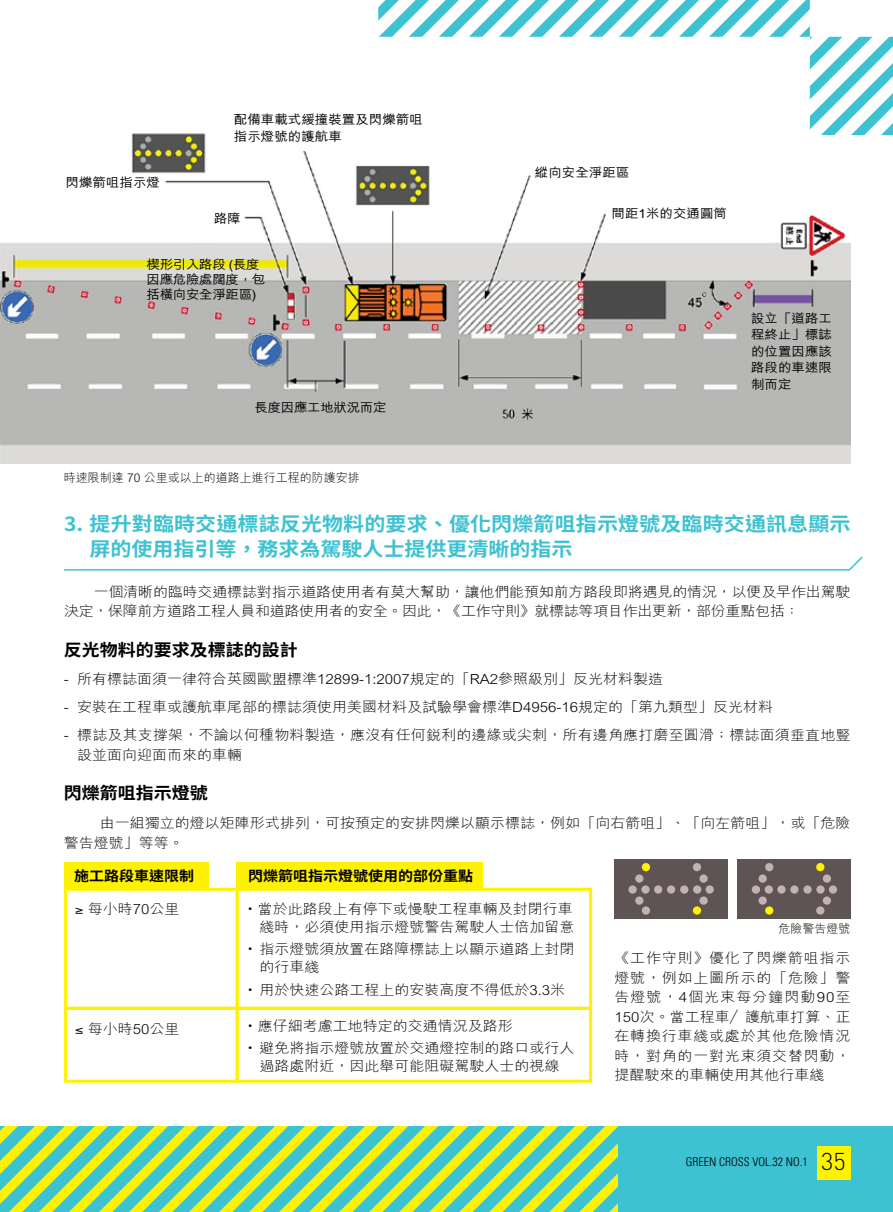
<style>
.page{position:relative;width:893px;height:1212px;background:#fff}
.page>*{position:absolute;margin:0;border:0;box-sizing:border-box;transform-origin:0 0}
.t1{font:700 19.5px/25.5px "Noto Sans CJ Ktc";letter-spacing:.005em;color:#3dc2d1;scale:1.08 1}
.t2{font:700 16.8px "Noto Sans CJ Ktc";color:#000;scale:1.08 1}
.t3{font:300 13.95px/19.5px "M Hei HK";color:#000;scale:1.08 1}
.t4{font:700 13.95px "Noto Sans CJ Ktc";color:#000;scale:1.08 1}
.t5{font:500 12.6px/16.5px "M Hei HK";color:#000;text-align:justify;scale:1.08 1}
.t6{font:500 12.6px/15px "M Hei HK";letter-spacing:-.025em;color:#000;scale:1.08 1}
.t7{font:300 12px "M Hei HK";color:#000}
.t8{font:300 condensed 12px "Univers";color:#000}
.s1{font-family:"Noto Sans CJ Ktc"}
.s2{font-family:"DIN";font-stretch:normal;font-size:24px}
</style>
<div class="page">
<div style="left:0;top:1127px;width:893px;height:85px;background:#3dc2d1"></div>
<div style="left:64px;top:888px;width:175px;height:121px;background:#fff;border:3px solid #fff200"></div>
<div style="left:236px;top:888px;width:356px;height:121px;background:#fff;border:3px solid #fff200"></div>
<div style="left:64px;top:863px;width:145px;height:27px;background:#fff200"></div>
<div style="left:236px;top:863px;width:247px;height:27px;background:#fff200"></div>
<div style="left:64px;top:1007px;width:175px;height:76px;background:#fff;border:3px solid #fff200"></div>
<div style="left:236px;top:1007px;width:356px;height:76px;background:#fff;border:3px solid #fff200"></div>
<div style="left:817px;top:1146px;width:33px;height:33px;background:#fff200"></div>
<svg style="left:6px;top:1127px;width:15px;height:85px"></svg>
<svg style="left:21px;top:1127px;width:15px;height:85px"></svg>
<svg style="left:36px;top:1127px;width:15px;height:85px"></svg>
<svg style="left:51px;top:1127px;width:15px;height:85px"></svg>
<svg style="left:66px;top:1127px;width:551px;height:85px"></svg>
<svg style="left:64px;top:556px;width:799px;height:15px"></svg>
<div style="left:615px;top:859px;width:113px;height:60px;background:#5e5453"></div>
<div style="left:737px;top:859px;width:113px;height:60px;background:#5e5453"></div>
<div style="left:752px;top:885px;width:8px;height:9px;background:#c4b2b2;border-radius:50%"></div>
<div style="left:765px;top:885px;width:8px;height:9px;background:#c4b2b2;border-radius:50%"></div>
<div style="left:777px;top:885px;width:9px;height:9px;background:#c4b2b2;border-radius:50%"></div>
<div style="left:790px;top:885px;width:8px;height:9px;background:#c4b2b2;border-radius:50%"></div>
<div style="left:803px;top:885px;width:9px;height:9px;background:#c4b2b2;border-radius:50%"></div>
<div style="left:816px;top:885px;width:9px;height:9px;background:#c4b2b2;border-radius:50%"></div>
<div style="left:829px;top:885px;width:8px;height:9px;background:#c4b2b2;border-radius:50%"></div>
<div style="left:758px;top:874px;width:9px;height:9px;background:#c4b2b2;border-radius:50%"></div>
<div style="left:758px;top:896px;width:9px;height:9px;background:#c4b2b2;border-radius:50%"></div>
<div style="left:765px;top:863px;width:8px;height:8px;background:#c4b2b2;border-radius:50%"></div>
<div style="left:765px;top:906px;width:8px;height:9px;background:#fff200;border-radius:50%"></div>
<div style="left:823px;top:874px;width:8px;height:9px;background:#c4b2b2;border-radius:50%"></div>
<div style="left:823px;top:896px;width:8px;height:9px;background:#c4b2b2;border-radius:50%"></div>
<div style="left:816px;top:863px;width:8px;height:8px;background:#fff200;border-radius:50%"></div>
<div style="left:816px;top:906px;width:8px;height:9px;background:#c4b2b2;border-radius:50%"></div>
<div style="left:628px;top:885px;width:9px;height:9px;background:#c4b2b2;border-radius:50%"></div>
<div style="left:641px;top:885px;width:9px;height:9px;background:#c4b2b2;border-radius:50%"></div>
<div style="left:654px;top:885px;width:8px;height:9px;background:#c4b2b2;border-radius:50%"></div>
<div style="left:667px;top:885px;width:8px;height:9px;background:#c4b2b2;border-radius:50%"></div>
<div style="left:680px;top:885px;width:8px;height:9px;background:#c4b2b2;border-radius:50%"></div>
<div style="left:693px;top:885px;width:8px;height:9px;background:#c4b2b2;border-radius:50%"></div>
<div style="left:706px;top:885px;width:8px;height:9px;background:#c4b2b2;border-radius:50%"></div>
<div style="left:635px;top:874px;width:8px;height:9px;background:#c4b2b2;border-radius:50%"></div>
<div style="left:635px;top:896px;width:8px;height:9px;background:#c4b2b2;border-radius:50%"></div>
<div style="left:642px;top:863px;width:8px;height:8px;background:#fff200;border-radius:50%"></div>
<div style="left:642px;top:906px;width:8px;height:9px;background:#c4b2b2;border-radius:50%"></div>
<div style="left:699px;top:874px;width:9px;height:9px;background:#c4b2b2;border-radius:50%"></div>
<div style="left:699px;top:896px;width:9px;height:9px;background:#c4b2b2;border-radius:50%"></div>
<div style="left:693px;top:863px;width:8px;height:8px;background:#c4b2b2;border-radius:50%"></div>
<div style="left:693px;top:906px;width:8px;height:9px;background:#fff200;border-radius:50%"></div>
<img style="left:0;top:133px;width:851px;height:330px">
<div style="left:727px;top:158px;width:64px;height:21px;background:#fff"></div>
<svg style="left:124px;top:175px;width:120px;height:65px"></svg>
<div style="left:533px;top:159px;width:198px;height:35px;background:#fff"></div>
<div style="left:606px;top:208px;width:158px;height:35px;background:#fff"></div>
<div style="left:282px;top:393px;width:137px;height:49px;background:#b7b7b5"></div>
<div style="left:748px;top:325px;width:102px;height:93px;background:#b7b7b5"></div>
<div style="left:279px;top:122px;width:47px;height:29px;background:#fff"></div>
<svg style="left:378px;top:0;width:515px;height:135px"></svg>
<p class="t5" style="left:66px;top:174px;width:89px">閃爍箭咀指示燈</p>
<p class="t5" style="left:234px;top:110px;width:177px">配備車載式緩撞裝置及閃爍箭咀指示燈號的護航車</p>
<p class="t5" style="left:214px;top:209px;width:26px">路障</p>
<p class="t6" style="left:147px;top:256px;width:112px">楔形引入路段 (長度因應危險處闊度，包括橫向安全淨距區)</p>
<p class="t6" style="left:255px;top:398px;width:124px">長度因應工地狀況而定</p>
<p class="t5" style="left:535px;top:163px;width:89px">縱向安全淨距區</p>
<p class="t5" style="left:612px;top:204px;width:108px">間距1米的交通圓筒</p>
<p class="t5" style="left:751px;top:309px;width:76px">設立「道路工程終止」標誌的位置因應該路段的車速限制而定</p>
<p class="t7" style="left:64px;top:469px;width:298px">時速限制達 70 公里或以上的道路上進行工程的防護安排</p>
<h1 class="t1" style="left:90px;top:511px;width:706px;text-indent:-25px">3. 提升對臨時交通標誌反光物料的要求、優化閃爍箭咀指示燈號及臨時交通訊息顯示屏的使用指引等，務求為駕駛人士提供更清晰的指示</h1>
<p class="t3" style="left:64px;top:581px;width:730px;text-indent:30px">一個清晰的臨時交通標誌對指示道路使用者有莫大幫助，讓他們能預知前方路段即將遇見的情況，以便及早作出駕駛決定，保障前方道路工程人員和道路使用者的安全。因此，《工作守則》就標誌等項目作出更新，部份重點包括：</p>
<p class="t2" style="left:64px;top:640px;width:218px">反光物料的要求及標誌的設計</p>
<p class="t3" style="left:64px;top:669px;width:557px">- 所有標誌面須一律符合英國歐盟標準12899-1:2007規定的「RA2參照級別」反光材料製造</p>
<p class="t3" style="left:64px;top:697px;width:658px">- 安裝在工程車或護航車尾部的標誌須使用美國材料及試驗學會標準D4956-16規定的「第九類型」反光材料</p>
<p class="t3" style="left:77px;top:725px;width:717px;text-indent:-14px">- 標誌及其支撐架，不論以何種物料製造，應沒有任何銳利的邊緣或尖刺，所有邊角應打磨至圓滑；標誌面須垂直地豎設並面向迎面而來的車輛</p>
<p class="t2" style="left:64px;top:783px;width:135px">閃爍箭咀指示燈號</p>
<p class="t3" style="left:64px;top:813px;width:730px;text-indent:36px">由一組獨立的燈以矩陣形式排列，可按預定的安排閃爍以顯示標誌，例如「向右箭咀」、「向左箭咀」，或「危險警告燈號」等等。</p>
<p class="t4" style="left:74px;top:868px;width:113px">施工路段車速限制</p>
<p class="t4" style="left:248px;top:868px;width:210px">閃爍箭咀指示燈號使用的部份重點</p>
<p class="t3" style="left:75px;top:899px;width:98px">≥ 每小時70公里</p>
<p class="t3" style="left:243px;top:899px;width:308px;line-height:18px;text-align:right"><span class="s1">・</span>當於此路段上有停下或慢駛工程車輛及封閉行車綫時，必須使用指示燈號警告駕駛人士倍加留意</p>
<p class="t3" style="left:259px;top:940px;width:293px;line-height:18px;text-indent:-16px"><span class="s1">・</span>指示燈號須放置在路障標誌上以顯示道路上封閉的行車綫</p>
<p class="t3" style="left:243px;top:979px;width:300px"><span class="s1">・</span>用於快速公路工程上的安裝高度不得低於3.3米</p>
<p class="t3" style="left:75px;top:1018px;width:98px">≤ 每小時50公里</p>
<p class="t3" style="left:243px;top:1014px;width:308px;line-height:22.2px"><span class="s1">・</span>應仔細考慮工地特定的交通情況及路形<br><span class="s1">・</span>避免將指示燈號放置於交通燈控制的路口或行人</p>
<p class="t3" style="left:259px;top:1056px;width:279px">過路處附近，因此舉可能阻礙駕駛人士的視線</p>
<p class="t7" style="left:778px;top:920px;width:73px">危險警告燈號</p>
<p class="t3" style="left:614px;top:948px;width:220px;text-align:justify">《工作守則》優化了閃爍箭咀指示燈號，例如上圖所示的「危險」警告燈號，4個光束每分鐘閃動90至150次。當工程車／護航車打算、正在轉換行車綫或處於其他危險情況時，對角的一對光束須交替閃動，提醒駛來的車輛使用其他行車綫</p>
<p class="t8" style="left:686px;top:1155px;width:161px">GREEN CROSS VOL.32 NO.1 <span class="s2">35</span></p>
</div>
